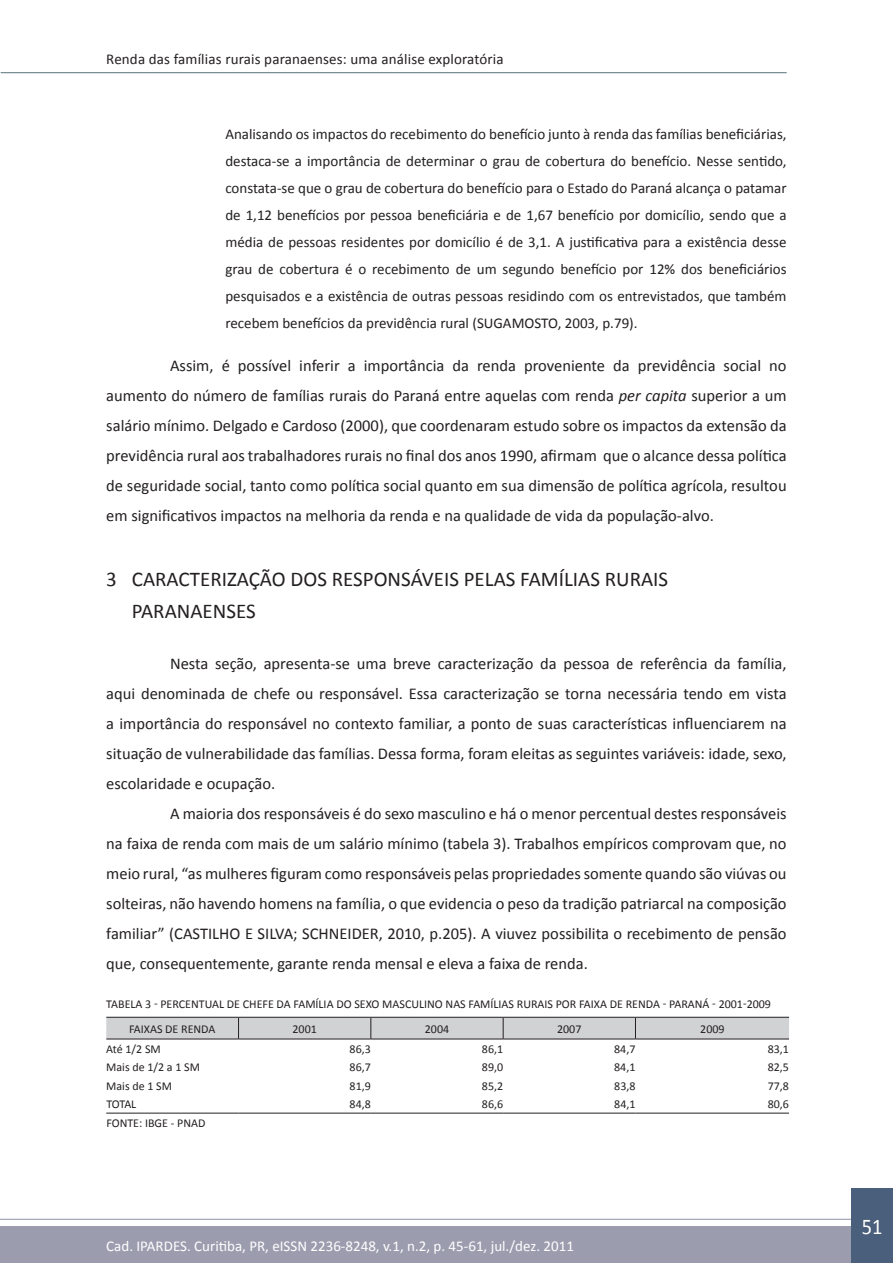
<style>
.page{position:relative;width:893px;height:1263px;background:#fff}
.page>*{position:absolute;margin:0;border:0;box-sizing:border-box;transform-origin:0 0}
.t1{font:22.5px "Calibri";color:#fff;scale:.91 1}
.t2{font:21px/31.5px "Calibri";color:#231f20}
.t3{font:16.5px/30px "Calibri";color:#231f20;text-align:justify}
.t4{font:15px/27px "Calibri";color:#231f20;text-align:justify}
.t5{font:15px "Calibri";color:#fff}
.t6{font:12px/24.9px "Calibri";color:#231f20}
.s1{font-style:italic}
</style>
<div class="page">
<hr style="left:0;top:1219px;width:854px;height:1px;background:#9b9daf">
<div style="left:0;top:1227px;width:893px;height:36px;background:#9b9daf"></div>
<div style="left:851px;top:1188px;width:42px;height:75px;background:#4a5f7b"></div>
<hr style="left:1px;top:72px;width:786px;height:1px;background:#5b717c">
<div style="left:106px;top:1018px;width:683px;height:21px;background:#d1d2d4"></div>
<hr style="left:106px;top:1017px;width:133px;height:1px;background:#231f20">
<hr style="left:239px;top:1017px;width:132px;height:1px;background:#231f20">
<hr style="left:371px;top:1017px;width:132px;height:1px;background:#231f20">
<hr style="left:503px;top:1017px;width:132px;height:1px;background:#231f20">
<hr style="left:635px;top:1017px;width:154px;height:1px;background:#231f20">
<hr style="left:106px;top:1039px;width:133px;height:1px;background:#231f20">
<hr style="left:239px;top:1039px;width:132px;height:1px;background:#231f20">
<hr style="left:371px;top:1039px;width:132px;height:1px;background:#231f20">
<hr style="left:503px;top:1039px;width:132px;height:1px;background:#231f20">
<hr style="left:635px;top:1039px;width:154px;height:1px;background:#231f20">
<hr style="left:106px;top:1113px;width:133px;height:1px;background:#231f20">
<hr style="left:239px;top:1113px;width:132px;height:1px;background:#231f20">
<hr style="left:371px;top:1113px;width:132px;height:1px;background:#231f20">
<hr style="left:503px;top:1113px;width:132px;height:1px;background:#231f20">
<hr style="left:635px;top:1113px;width:154px;height:1px;background:#231f20">
<p class="t4" style="left:106px;top:45px;width:399px">Renda das famílias rurais paranaenses: uma análise exploratória</p>
<p class="t4" style="left:225px;top:120px;width:563px">Analisando os impactos do recebimento do benefício junto à renda das famílias beneficiárias, destaca-se a importância de determinar o grau de cobertura do benefício. Nesse sentido, constata-se que o grau de cobertura do benefício para o Estado do Paraná alcança o patamar de 1,12 benefícios por pessoa beneficiária e de 1,67 benefício por domicílio, sendo que a média de pessoas residentes por domicílio é de 3,1. A justificativa para a existência desse grau de cobertura é o recebimento de um segundo benefício por 12% dos beneficiários pesquisados e a existência de outras pessoas residindo com os entrevistados, que também recebem benefícios da previdência rural (SUGAMOSTO, 2003, p.79).</p>
<p class="t3" style="left:106px;top:349px;width:682px;text-indent:64px">Assim, é possível inferir a importância da renda proveniente da previdência social no aumento do número de famílias rurais do Paraná entre aquelas com renda <span class="s1">per capita</span> superior a um salário mínimo. Delgado e Cardoso (2000), que coordenaram estudo sobre os impactos da extensão da previdência rural aos trabalhadores rurais no final dos anos 1990, afirmam que o alcance dessa política de seguridade social, tanto como política social quanto em sua dimensão de política agrícola, resultou em significativos impactos na melhoria da renda e na qualidade de vida da população-alvo.</p>
<p class="t2" style="left:132px;top:562px;width:538px;text-indent:-26px">3 CARACTERIZAÇÃO DOS RESPONSÁVEIS PELAS FAMÍLIAS RURAIS<br>PARANAENSES</p>
<p class="t3" style="left:106px;top:648px;width:682px;text-indent:64px">Nesta seção, apresenta-se uma breve caracterização da pessoa de referência da família, aqui denominada de chefe ou responsável. Essa caracterização se torna necessária tendo em vista a importância do responsável no contexto familiar, a ponto de suas características influenciarem na situação de vulnerabilidade das famílias. Dessa forma, foram eleitas as seguintes variáveis: idade, sexo, escolaridade e ocupação.</p>
<p class="t3" style="left:106px;top:798px;width:682px;text-indent:64px">A maioria dos responsáveis é do sexo masculino e há o menor percentual destes responsáveis na faixa de renda com mais de um salário mínimo (tabela 3). Trabalhos empíricos comprovam que, no meio rural, “as mulheres figuram como responsáveis pelas propriedades somente quando são viúvas ou solteiras, não havendo homens na família, o que evidencia o peso da tradição patriarcal na composição familiar” (CASTILHO E SILVA; SCHNEIDER, 2010, p.205). A viuvez possibilita o recebimento de pensão que, consequentemente, garante renda mensal e eleva a faixa de renda.</p>
<p class="t6" style="left:129px;top:991px;width:643px;text-indent:-23px">TABELA 3 - PERCENTUAL DE CHEFE DA FAMÍLIA DO SEXO MASCULINO NAS FAMÍLIAS RURAIS POR FAIXA DE RENDA - PARANÁ - 2001-2009<br>FAIXAS DE RENDA</p>
<p class="t6" style="left:293px;top:1016px;width:26px">2001</p>
<p class="t6" style="left:425px;top:1016px;width:26px">2004</p>
<p class="t6" style="left:557px;top:1016px;width:26px">2007</p>
<p class="t6" style="left:700px;top:1016px;width:26px">2009</p>
<p class="t6" style="left:106px;top:1036px;width:56px">Até 1/2 SM</p>
<p class="t6" style="left:350px;top:1036px;width:23px">86,3</p>
<p class="t6" style="left:482px;top:1036px;width:23px">86,1</p>
<p class="t6" style="left:614px;top:1036px;width:23px">84,7</p>
<p class="t6" style="left:768px;top:1036px;width:23px">83,1</p>
<p class="t6" style="left:106px;top:1054px;width:95px">Mais de 1/2 a 1 SM</p>
<p class="t6" style="left:350px;top:1054px;width:23px">86,7</p>
<p class="t6" style="left:482px;top:1054px;width:23px">89,0</p>
<p class="t6" style="left:614px;top:1054px;width:23px">84,1</p>
<p class="t6" style="left:768px;top:1054px;width:23px">82,5</p>
<p class="t6" style="left:106px;top:1073px;width:67px">Mais de 1 SM</p>
<p class="t6" style="left:350px;top:1073px;width:23px">81,9</p>
<p class="t6" style="left:482px;top:1073px;width:23px">85,2</p>
<p class="t6" style="left:614px;top:1073px;width:23px">83,8</p>
<p class="t6" style="left:768px;top:1073px;width:23px">77,8</p>
<p class="t6" style="left:106px;top:1091px;width:32px">TOTAL</p>
<p class="t6" style="left:350px;top:1091px;width:23px">84,8</p>
<p class="t6" style="left:482px;top:1091px;width:23px">86,6</p>
<p class="t6" style="left:614px;top:1091px;width:23px">84,1</p>
<p class="t6" style="left:768px;top:1091px;width:23px">80,6</p>
<p class="t6" style="left:106px;top:1110px;width:101px">FONTE: IBGE - PNAD</p>
<p class="t5" style="left:106px;top:1237px;width:469px">Cad. IPARDES. Curitiba, PR, eISSN 2236-8248, v.1, n.2, p. 45-61, jul./dez. 2011</p>
<h1 class="t1" style="left:862px;top:1213px;width:24px">51</h1>
</div>
